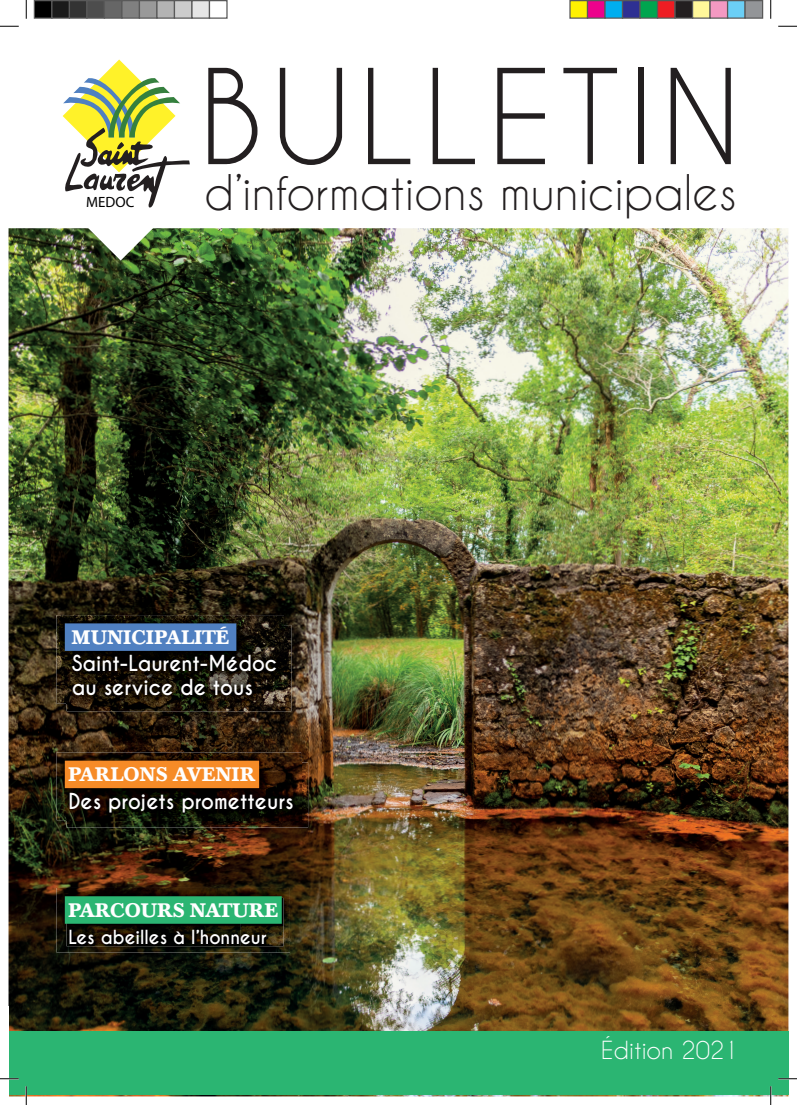
<style>
.page{position:relative;width:797px;height:1105px;background:#fff}
.page>*{position:absolute;margin:0;border:0;box-sizing:border-box;transform-origin:0 0}
.t1{font:123.25px "Caviar Dreams";letter-spacing:.065em;color:#231f20}
.t2{font:46px "Caviar Dreams";color:#231f20}
.t3{font:23.38px "Caviar Dreams";color:#fff}
.t4{font:700 20.75px/24px "Caviar Dreams";color:#fff;scale:.96 1}
.t5{font:700 19.38px "Baskerville BE";letter-spacing:.02em;color:#fff;scale:.95 1}
.t6{font:700 18.25px "Caviar Dreams";color:#fff;scale:.96 1}
.t7{font:14.88px "Myriad Pro";color:#000}
</style>
<div class="page">
<img style="left:9px;top:228px;width:779px;height:868px">
<div style="left:9px;top:1031px;width:779px;height:64px;background:#2bb572"></div>
<img style="left:67px;top:625px;width:224px;height:86px">
<img style="left:56px;top:615px;width:228px;height:89px">
<img style="left:67px;top:625px;width:217px;height:79px">
<div style="left:65px;top:623px;width:171px;height:28px;background:#5080c1"></div>
<img style="left:66px;top:762px;width:242px;height:65px">
<img style="left:56px;top:752px;width:245px;height:68px">
<img style="left:66px;top:762px;width:235px;height:58px">
<div style="left:65px;top:761px;width:194px;height:27px;background:#f68b27"></div>
<img style="left:56px;top:888px;width:234px;height:64px">
<img style="left:66px;top:898px;width:217px;height:48px">
<div style="left:65px;top:896px;width:217px;height:28px;background:#2bb572"></div>
<svg style="left:9px;top:59px;width:224px;height:202px"></svg>
<svg style="left:63px;top:60px;width:127px;height:148px"></svg>
<svg style="left:0;top:25px;width:19px;height:2px"></svg>
<svg style="left:778px;top:25px;width:19px;height:2px"></svg>
<svg style="left:0;top:1078px;width:19px;height:1px"></svg>
<svg style="left:778px;top:1078px;width:19px;height:1px"></svg>
<svg style="left:25px;top:0;width:2px;height:19px"></svg>
<svg style="left:25px;top:1086px;width:2px;height:19px"></svg>
<svg style="left:770px;top:0;width:1px;height:19px"></svg>
<svg style="left:770px;top:1086px;width:1px;height:19px"></svg>
<div style="left:34px;top:1px;width:18px;height:17px;background:#000"></div>
<div style="left:34px;top:0;width:18px;height:19px;border:1px solid #595959"></div>
<div style="left:52px;top:1px;width:17px;height:17px;background:#1a1a1a"></div>
<div style="left:51px;top:0;width:19px;height:19px;border:1px solid #595959"></div>
<div style="left:69px;top:1px;width:18px;height:17px;background:#333"></div>
<div style="left:69px;top:0;width:19px;height:19px;border:1px solid #595959"></div>
<div style="left:87px;top:1px;width:17px;height:17px;background:#4d4d4d"></div>
<div style="left:86px;top:0;width:19px;height:19px;border:1px solid #595959"></div>
<div style="left:104px;top:1px;width:18px;height:17px;background:#666"></div>
<div style="left:104px;top:0;width:18px;height:19px;border:1px solid #595959"></div>
<div style="left:122px;top:1px;width:17px;height:17px;background:#808080"></div>
<div style="left:121px;top:0;width:19px;height:19px;border:1px solid #595959"></div>
<div style="left:139px;top:1px;width:18px;height:17px;background:#999"></div>
<div style="left:139px;top:0;width:19px;height:19px;border:1px solid #595959"></div>
<div style="left:157px;top:1px;width:17px;height:17px;background:#b3b3b3"></div>
<div style="left:156px;top:0;width:19px;height:19px;border:1px solid #595959"></div>
<div style="left:174px;top:1px;width:18px;height:17px;background:#ccc"></div>
<div style="left:174px;top:0;width:18px;height:19px;border:1px solid #595959"></div>
<div style="left:192px;top:1px;width:17px;height:17px;background:#e6e6e6"></div>
<div style="left:191px;top:0;width:19px;height:19px;border:1px solid #595959"></div>
<div style="left:209px;top:0;width:19px;height:19px;border:1px solid #595959"></div>
<div style="left:570px;top:1px;width:17px;height:17px;background:#fff101"></div>
<div style="left:569px;top:0;width:19px;height:19px;border:1px solid #595959"></div>
<div style="left:587px;top:1px;width:18px;height:17px;background:#ed028c"></div>
<div style="left:587px;top:0;width:18px;height:19px;border:1px solid #595959"></div>
<div style="left:605px;top:1px;width:17px;height:17px;background:#00aeef"></div>
<div style="left:604px;top:0;width:19px;height:19px;border:1px solid #595959"></div>
<div style="left:622px;top:1px;width:18px;height:17px;background:#2e3092"></div>
<div style="left:622px;top:0;width:18px;height:19px;border:1px solid #595959"></div>
<div style="left:640px;top:1px;width:17px;height:17px;background:#00a54f"></div>
<div style="left:639px;top:0;width:19px;height:19px;border:1px solid #595959"></div>
<div style="left:657px;top:1px;width:18px;height:17px;background:#ee1d23"></div>
<div style="left:657px;top:0;width:18px;height:19px;border:1px solid #595959"></div>
<div style="left:675px;top:1px;width:17px;height:17px;background:#231f20"></div>
<div style="left:674px;top:0;width:19px;height:19px;border:1px solid #595959"></div>
<div style="left:692px;top:1px;width:18px;height:17px;background:#fff79a"></div>
<div style="left:692px;top:0;width:18px;height:19px;border:1px solid #595959"></div>
<div style="left:710px;top:1px;width:17px;height:17px;background:#f499c2"></div>
<div style="left:709px;top:0;width:19px;height:19px;border:1px solid #595959"></div>
<div style="left:727px;top:1px;width:18px;height:17px;background:#6bcff6"></div>
<div style="left:727px;top:0;width:18px;height:19px;border:1px solid #595959"></div>
<div style="left:745px;top:1px;width:17px;height:17px;background:#939598"></div>
<div style="left:744px;top:0;width:19px;height:19px;border:1px solid #595959"></div>
<p class="t7" style="left:86px;top:193px;width:50px">MEDOC</p>
<h1 class="t1" style="left:199px;top:43px;width:542px">BULLETIN</h1>
<h2 class="t2" style="left:204px;top:165px;width:534px">d’informations municipales</h2>
<p class="t5" style="left:72px;top:625px;width:167px">MUNICIPALITÉ</p>
<p class="t4" style="left:72px;top:652px;width:215px">Saint-Laurent-Médoc au service de tous</p>
<p class="t5" style="left:68px;top:762px;width:199px">PARLONS AVENIR</p>
<p class="t4" style="left:68px;top:789px;width:236px">Des projets prometteurs</p>
<p class="t5" style="left:68px;top:898px;width:222px">PARCOURS NATURE</p>
<p class="t6" style="left:68px;top:926px;width:208px">Les abeilles à l’honneur</p>
<p class="t3" style="left:601px;top:1036px;width:139px">Édition 2021</p>
</div>
